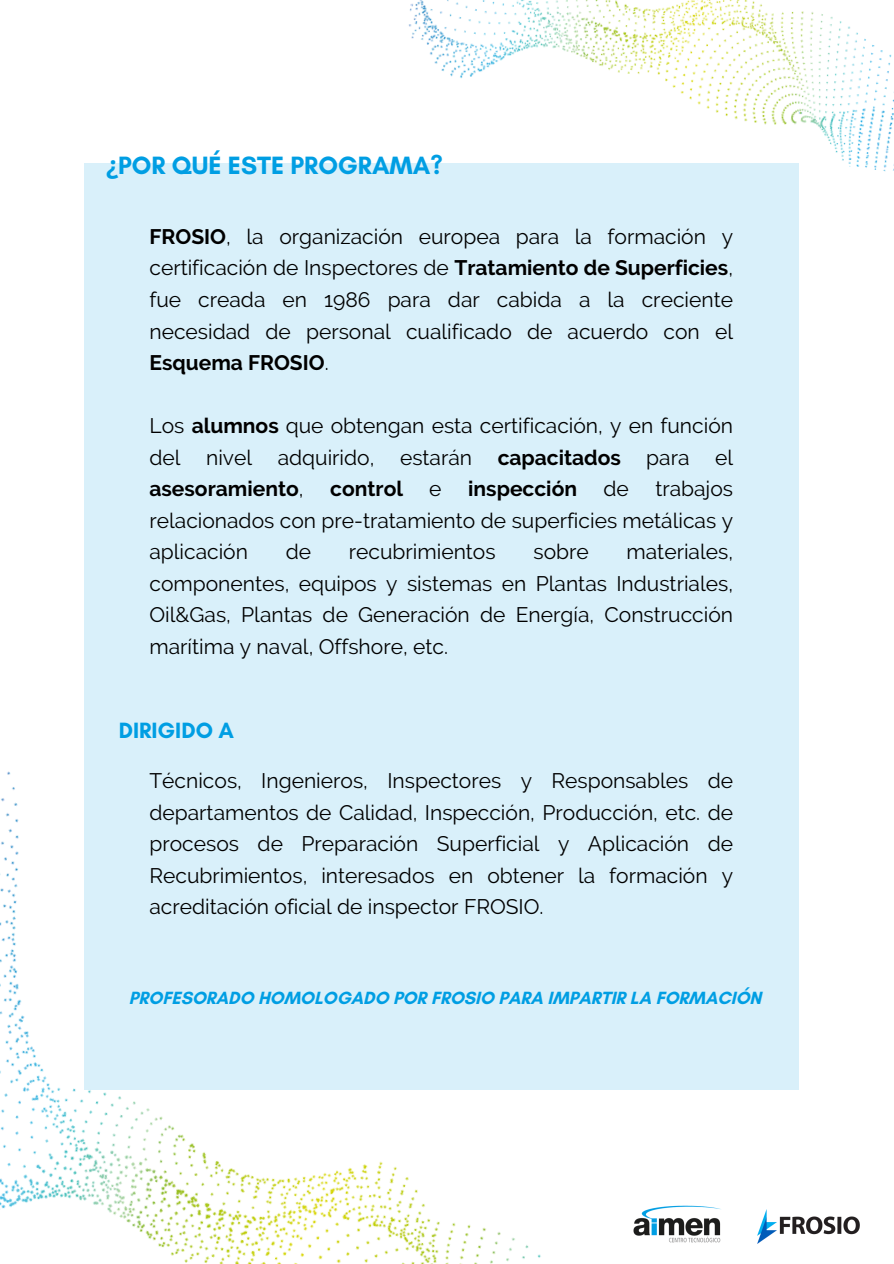
<style>
.page{position:relative;width:894px;height:1264px;background:#fff}
.page>*{position:absolute;margin:0;border:0;box-sizing:border-box;transform-origin:0 0}
.t1{font:700 25.5px "Glacial Indifference";color:#009ee3}
.t2{font:700 22.5px "Glacial Indifference";color:#009ee3}
.t3{font:21px/31.5px "Raleway";color:#000;text-align:justify}
.t4{font:700 21px "Raleway";color:#000}
.t5{font:700 18px "Glacial Indifference";color:#009ee3}
.s1{font-family:"Noto Sans"}
.s2{font-weight:700}
</style>
<div class="page">
<img style="left:0;top:697px;width:799px;height:566px">
<div style="left:84px;top:163px;width:714px;height:927px;background:#d9f0fa"></div>
<img style="left:408px;top:0;width:485px;height:180px">
<img style="left:631px;top:1203px;width:92px;height:41px">
<img style="left:757px;top:1209px;width:102px;height:34px">
<h3 class="t1" style="left:106px;top:150px;width:338px"><span class="s1">¿</span>POR QUÉ ESTE PROGRAMA?</h3>
<h3 class="t3" style="left:149px;top:221px;width:585px"><span class="s2">FROSIO</span>, la organización europea para la formación y certificación de Inspectores de <span class="s2">Tratamiento de Superficies</span>, fue creada en 1986 para dar cabida a la creciente necesidad de personal cualificado de acuerdo con el <span class="s2">Esquema FROSIO</span>.</h3>
<p class="t3" style="left:149px;top:410px;width:585px">Los <span class="s2">alumnos</span> que obtengan esta certificación, y en función del nivel adquirido, estarán <span class="s2">capacitados</span> para el <span class="s2">asesoramiento</span>,</p>
<p class="t3" style="left:149px;top:473px;width:585px;text-indent:505px">trabajos relacionados con pre-tratamiento de superficies metálicas y aplicación</p>
<p class="t4" style="left:330px;top:476px;width:74px">control</p>
<p class="t3" style="left:429px;top:473px;width:14px">e</p>
<p class="t4" style="left:468px;top:476px;width:110px">inspección</p>
<p class="t3" style="left:603px;top:473px;width:27px">de</p>
<p class="t3" style="left:149px;top:536px;width:585px;text-indent:477px">materiales, componentes, equipos y sistemas en Plantas Industriales, Oil&amp;Gas, Plantas de Generación de Energía, Construcción marítima y naval, Offshore, etc.</p>
<p class="t3" style="left:286px;top:536px;width:27px">de</p>
<p class="t3" style="left:349px;top:536px;width:148px">recubrimientos</p>
<p class="t3" style="left:533px;top:536px;width:57px">sobre</p>
<h3 class="t2" style="left:119px;top:716px;width:117px">DIRIGIDO A</h3>
<h2 class="t3" style="left:149px;top:764px;width:585px">Técnicos, Ingenieros, Inspectores y Responsables de departamentos de Calidad, Inspección, Producción, etc. de procesos de Preparación Superficial y Aplicación de Recubrimientos, interesados en obtener la formación y acreditación oficial de inspector FROSIO.</h2>
<p class="t5" style="left:129px;top:986px;width:633px">PROFESORADO HOMOLOGADO POR FROSIO PARA IMPARTIR LA FORMACIÓN</p>
</div>
